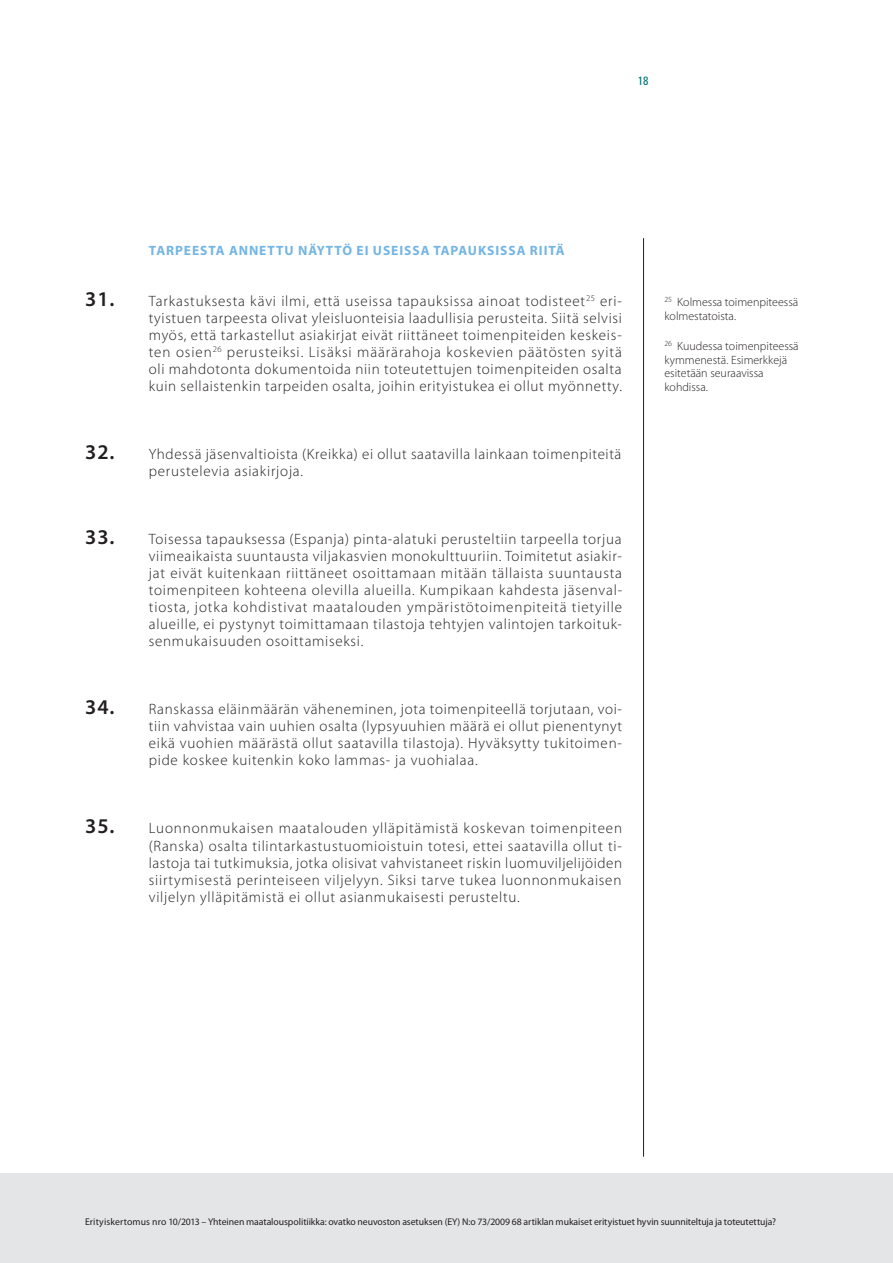
<style>
.page{position:relative;width:893px;height:1263px;background:#fff}
.page>*{position:absolute;margin:0;border:0;box-sizing:border-box;transform-origin:0 0}
.t1{font:300 15px/17px "Myriad Pro";letter-spacing:.05em;color:#231f20;text-align:justify}
.t2{font:700 13.5px "Myriad Pro";letter-spacing:.07em;color:#74b5e4}
.t3{font:300 12px/13.5px "Myriad Pro";color:#231f20}
.t4{font:condensed 12px "Univers LT Std";color:#017072}
.t5{font:9.75px "Myriad Pro";letter-spacing:-.005em;color:#231f20}
.s1{font-weight:600;font-size:21px}
</style>
<div class="page">
<div style="left:0;top:1174px;width:893px;height:89px;background:#e4e5e7"></div>
<hr style="left:643px;top:238px;width:1px;height:919px;background:#231f20">
<p class="t4" style="left:638px;top:73px;width:12px">18</p>
<p class="t2" style="left:149px;top:243px;width:347px">TARPEESTA ANNETTU NÄYTTÖ EI USEISSA TAPAUKSISS</p>
<p class="t2" style="left:517px;top:243px;width:49px">A RIITÄ</p>
<p class="t1" style="left:149px;top:293px;width:475px;text-indent:-64px"><span class="s1">31.</span> Tarkastuksesta kävi ilmi, että useissa tapauksissa ainoat todisteet<sup>25</sup> eri&shy;tyistuen tarpeesta olivat yleisluonteisia laadullisia perusteita. Siitä selvisi myös, että tarkastellut asiakirjat eivät riittäneet toimenpiteiden keskeis&shy;ten osien<sup>26</sup> perusteiksi. Lisäksi määrärahoja koskevien päätösten syitä oli mahdotonta dokumentoida niin toteutettujen toimenpiteiden osalta kuin sellaistenkin tarpeiden osalta, joihin erityistukea ei ollut myönnetty.</p>
<p class="t1" style="left:149px;top:446px;width:474px;text-indent:-64px"><span class="s1">32.</span> Yhdessä jäsenvaltioista (Kreikka) ei ollut saatavilla lainkaan toimenpiteitä perustelevia asiakirjoja.</p>
<p class="t1" style="left:149px;top:531px;width:475px;text-indent:-64px"><span class="s1">33.</span> Toisessa tapauksessa (Espanja) pinta‑alatuki perusteltiin tarpeella torjua viimeaikaista suuntausta viljakasvien monokulttuuriin. Toimitetut asiakir&shy;jat eivät kuitenkaan riittäneet osoittamaan mitään tällaista suuntausta toimenpiteen kohteena olevilla alueilla. Kumpikaan kahdesta jäsenval&shy;tiosta, jotka kohdistivat maatalouden ympäristötoimenpiteitä tietyille alueille, ei pystynyt toimittamaan tilastoja tehtyjen valintojen tarkoituk&shy;senmukaisuuden osoittamiseksi.</p>
<p class="t1" style="left:149px;top:701px;width:475px;text-indent:-64px"><span class="s1">34.</span> Ranskassa eläinmäärän väheneminen, jota toimenpiteellä torjutaan, voi&shy;tiin vahvistaa vain uuhien osalta (lypsyuuhien määrä ei ollut pienentynyt eikä vuohien määrästä ollut saatavilla tilastoja). Hyväksytty tukitoimen&shy;pide koskee kuitenkin koko lammas- ja vuohialaa.</p>
<p class="t1" style="left:149px;top:820px;width:475px;text-indent:-64px"><span class="s1">35.</span> Luonnonmukaisen maatalouden ylläpitämistä koskevan toimenpiteen (Ranska) osalta tilintarkastustuomioistuin totesi, ettei saatavilla ollut ti&shy;lastoja tai tutkimuksia, jotka olisivat vahvistaneet riskin luomuviljelijöiden siirtymisestä perinteiseen viljelyyn. Siksi tarve tukea luonnonmukaisen viljelyn ylläpitämistä ei ollut asianmukaisesti perusteltu.</p>
<p class="t3" style="left:664px;top:295px;width:135px"><sup>25</sup> Kolmessa toimenpiteessä kolmestatoista.</p>
<p class="t3" style="left:664px;top:339px;width:136px"><sup>26</sup> Kuudessa toimenpiteessä kymmenestä. Esimerkkejä esitetään seuraavissa kohdissa.</p>
<p class="t5" style="left:85px;top:1216px;width:692px">Erityiskertomus nro 10/2013 – Yhteinen maatalouspolitiikka: ovatko neuvoston asetuksen (EY) N:o 73/2009 68 artiklan mukaiset erityistuet hyvin suunniteltuja ja toteutettuja?</p>
</div>
